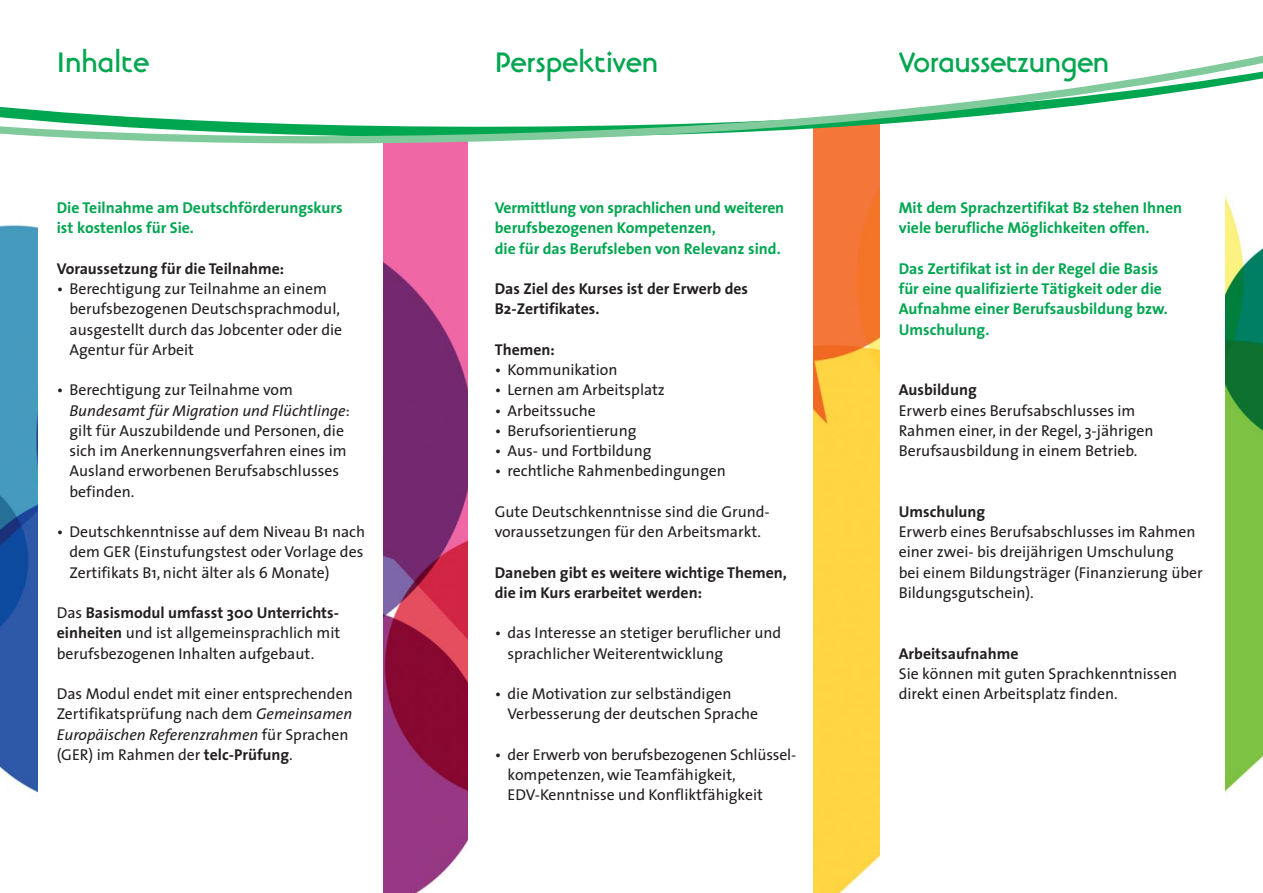
<style>
.page{position:relative;width:1263px;height:893px;background:#fff}
.page>*{position:absolute;margin:0;border:0;box-sizing:border-box;transform-origin:0 0}
.t1{font:700 34.5px "Linotype Banjoman Text";letter-spacing:-.01em;color:#00a650}
.t2{font:15.75px/20.2px "The Sans";color:#231f20}
.t3{font:700 15.75px/20.2px "The Sans";color:#00a650}
.t4{font:700 15.75px/20.2px "The Sans";color:#231f20}
.s1{font-style:italic}
.s2{font-weight:700}
</style>
<div class="page">
<img style="left:0;top:154px;width:1263px;height:739px">
<div style="left:468px;top:0;width:344px;height:893px;background:#fff"></div>
<div style="left:880px;top:0;width:345px;height:893px;background:#fff"></div>
<div style="left:38px;top:0;width:345px;height:893px;background:#fff"></div>
<svg style="left:0;top:55px;width:1263px;height:99px"></svg>
<h1 class="t1" style="left:57px;top:48px;width:94px">Inhalte</h1>
<p class="t3" style="left:57px;top:199px;width:287px">Die Teilnahme am Deutschförderungskurs ist kostenlos für Sie.</p>
<p class="t4" style="left:57px;top:260px;width:229px">Voraussetzung für die Teilnahme:</p>
<p class="t2" style="left:70px;top:280px;width:274px;text-indent:-13px">• Berechtigung zur Teilnahme an einem berufsbezogenen Deutschsprachmodul, ausgestellt durch das Jobcenter oder die Agentur für Arbeit</p>
<p class="t2" style="left:70px;top:382px;width:282px;text-indent:-13px">• Berechtigung zur Teilnahme vom <span class="s1">Bundesamt für Migration und Flüchtlinge</span>: gilt für Auszubildende und Personen, die sich im Anerkennungsverfahren eines im Ausland erworbenen Berufsabschlusses befinden.</p>
<p class="t2" style="left:70px;top:523px;width:297px;text-align:justify;text-indent:-13px">• Deutschkenntnisse auf dem Niveau B1 nach dem GER (Einstufungstest oder Vorlage des Zertifikats B1, nicht älter als 6 Monate)</p>
<p class="t2" style="left:57px;top:604px;width:285px;text-align:justify">Das <span class="s2">Basismodul umfasst 300 Unterrichts&shy;einheiten</span> und ist allgemeinsprachlich mit berufsbezogenen Inhalten aufgebaut.</p>
<p class="t2" style="left:57px;top:685px;width:297px">Das Modul endet mit einer entsprechenden Zertifikatsprüfung nach dem <span class="s1">Gemeinsamen Europäischen Referenzrahmen</span> für Sprachen (GER) im Rahmen der <span class="s2">telc-Prüfung</span>.</p>
<h1 class="t1" style="left:495px;top:48px;width:165px">Perspektiven</h1>
<p class="t3" style="left:495px;top:199px;width:291px">Vermittlung von sprachlichen und weiteren berufsbezogenen Kompetenzen,<br>die für das Berufsleben von Relevanz sind.</p>
<p class="t4" style="left:495px;top:280px;width:255px">Das Ziel des Kurses ist der Erwerb des<br>B2-Zertifikates.</p>
<p class="t4" style="left:495px;top:341px;width:62px">Themen:</p>
<p class="t2" style="left:495px;top:361px;width:124px">• Kommunikation</p>
<p class="t2" style="left:495px;top:382px;width:172px">• Lernen am Arbeitsplatz</p>
<p class="t2" style="left:495px;top:402px;width:102px">• Arbeitssuche</p>
<p class="t2" style="left:495px;top:422px;width:143px">• Berufsorientierung</p>
<p class="t2" style="left:495px;top:442px;width:158px">• Aus- und Fortbildung</p>
<p class="t2" style="left:495px;top:463px;width:232px">• rechtliche Rahmenbedingungen</p>
<p class="t2" style="left:495px;top:503px;width:276px">Gute Deutschkenntnisse sind die Grund&shy;voraussetzungen für den Arbeitsmarkt.</p>
<p class="t4" style="left:495px;top:564px;width:294px">Daneben gibt es weitere wichtige Themen, die im Kurs erarbeitet werden:</p>
<p class="t2" style="left:507px;top:625px;width:275px;text-indent:-13px">• das Interesse an stetiger beruflicher und sprachlicher Weiterentwicklung</p>
<p class="t2" style="left:507px;top:685px;width:252px;text-indent:-13px">• die Motivation zur selbständigen<br>Verbesserung der deutschen Sprache</p>
<p class="t2" style="left:507px;top:746px;width:290px;text-indent:-13px">• der Erwerb von berufsbezogenen Schlüssel&shy;kompetenzen, wie Teamfähigkeit,<br>EDV-Kenntnisse und Konfliktfähigkeit</p>
<h1 class="t1" style="left:899px;top:48px;width:212px">Voraussetzungen</h1>
<p class="t3" style="left:899px;top:199px;width:285px">Mit dem Sprachzertifikat B2 stehen Ihnen viele berufliche Möglichkeiten offen.</p>
<p class="t3" style="left:899px;top:260px;width:271px">Das Zertifikat ist in der Regel die Basis für eine qualifizierte Tätigkeit oder die Aufnahme einer Berufsausbildung bzw.<br>Umschulung.</p>
<p class="t4" style="left:899px;top:382px;width:79px">Ausbildung</p>
<p class="t2" style="left:899px;top:402px;width:256px">Erwerb eines Berufsabschlusses im<br>Rahmen einer, in der Regel, 3-jährigen<br>Berufsausbildung in einem Betrieb.</p>
<p class="t4" style="left:899px;top:503px;width:88px">Umschulung</p>
<p class="t2" style="left:899px;top:523px;width:305px">Erwerb eines Berufsabschlusses im Rahmen einer zwei- bis dreijährigen Umschulung<br>bei einem Bildungsträger (Finanzierung über Bildungsgutschein).</p>
<p class="t4" style="left:899px;top:645px;width:121px">Arbeitsaufnahme</p>
<p class="t2" style="left:899px;top:665px;width:280px">Sie können mit guten Sprachkenntnissen direkt einen Arbeitsplatz finden.</p>
</div>
